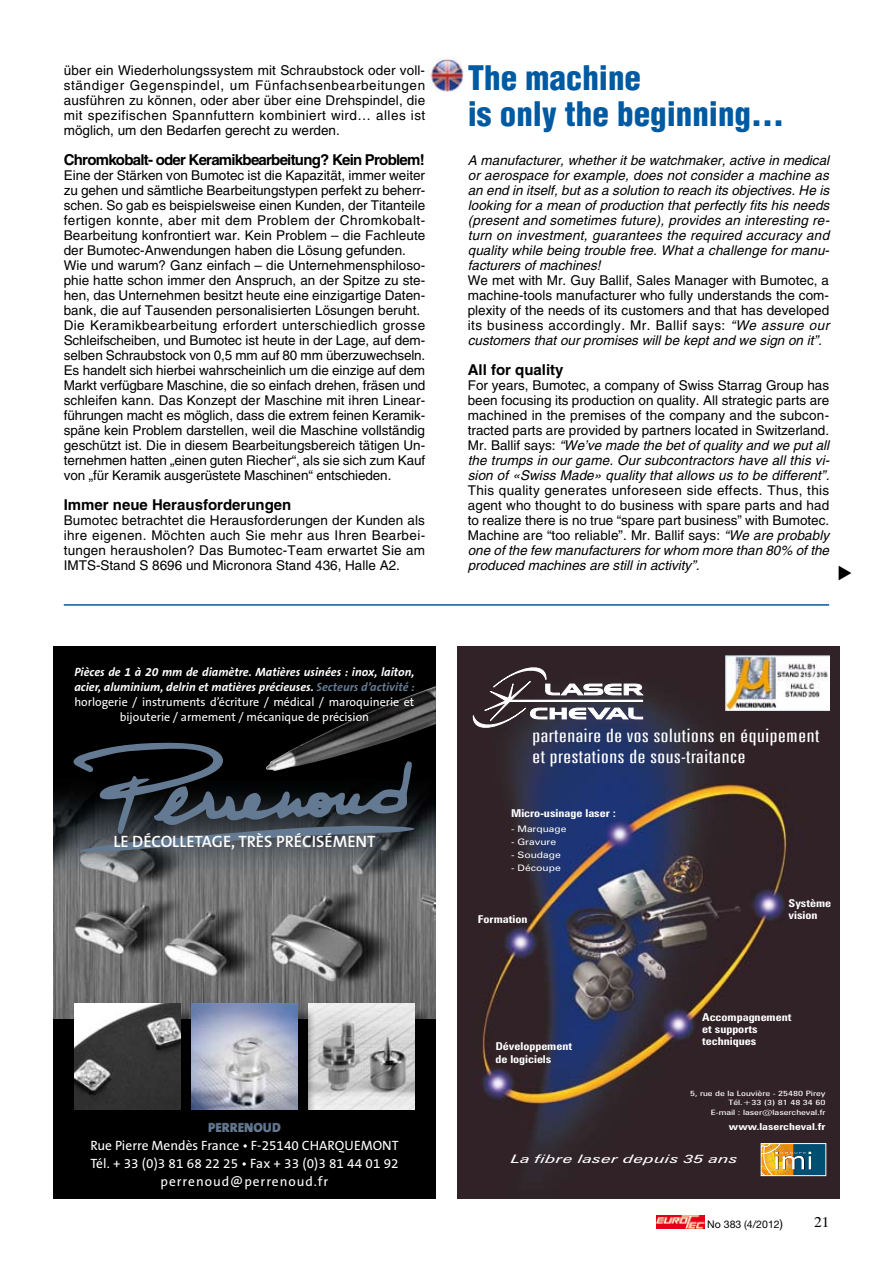
<style>
.page{position:relative;width:893px;height:1263px;background:#fff}
.page>*{position:absolute;margin:0;border:0;box-sizing:border-box;transform-origin:0 0}
.t1{font:900 condensed 33px/36px "Helvetica";color:#005aa2}
.t2{font:300 extra-condensed 18.6px/21px "Zurich BT";color:#fff;scale:1.54 1}
.t3{font:600 16.5px "The Sans B6";color:#fff}
.t4{font:700 15px "Helvetica";letter-spacing:-.05em;color:#000}
.t5{font:700 15px "Helvetica";color:#000}
.t6{font:13.5px/15px "Helvetica";color:#000;text-align:justify}
.t7{font:italic 13.5px/15px "Helvetica";letter-spacing:.005em;color:#000;text-align:justify}
.t8{font:13.5px/18px "The Sans B5 Plain";letter-spacing:.005em;color:#fff;text-align:center}
.t9{font:900 13.5px "The Sans B9";color:#647992}
.t10{font:italic 700 12px/15px "The Sans B7";color:#fff}
.t11{font:12px/15px "The Sans B5 Plain";color:#fff;text-align:center}
.t12{font:italic 11.7px "Zurich BT";color:#fff;scale:1.54 1}
.t13{font:700 condensed 10.8px/12px "Zurich BT";color:#fff;scale:1.14 1}
.t14{font:10.5px "Helvetica Neue";color:#000}
.t15{font:700 condensed 9.6px "Zurich BT";color:#fff;scale:1.25 1}
.t16{font:8.85px "Zurich BT";color:#fff;scale:1.18 1}
.t17{font:condensed 7.35px/9.3px "Zurich BT";color:#fff;text-align:right;scale:1.43 1}
.s1{color:#647992}
.s2{font-style:italic}
.s3{font-size:12px}
</style>
<div class="page">
<svg style="left:656px;top:1215px;width:1px;height:13px"></svg>
<img style="left:657px;top:1215px;width:47px;height:13px">
<img style="left:427px;top:58px;width:37px;height:34px">
<div style="left:53px;top:646px;width:383px;height:553px;background:#000"></div>
<img style="left:53px;top:797px;width:383px;height:221px">
<img style="left:309px;top:686px;width:127px;height:55px">
<div style="left:77px;top:1006px;width:122px;height:122px;background:#000"></div>
<img style="left:74px;top:1003px;width:107px;height:107px">
<div style="left:311px;top:1006px;width:122px;height:122px;background:#000"></div>
<img style="left:308px;top:1003px;width:107px;height:107px">
<svg style="left:59px;top:741px;width:373px;height:114px"></svg>
<div style="left:194px;top:1006px;width:122px;height:122px;background:#000;opacity:.5"></div>
<img style="left:191px;top:1003px;width:107px;height:107px">
<img style="left:457px;top:646px;width:383px;height:553px">
<svg style="left:473px;top:664px;width:172px;height:67px"></svg>
<svg style="left:763px;top:1145px;width:61px;height:29px"></svg>
<div style="left:761px;top:1143px;width:65px;height:33px;border:1px solid #fff"></div>
<hr style="left:64px;top:604px;width:765px;height:2px;background:#005aa2">
<img style="left:725px;top:656px;width:104px;height:54px">
<p class="t6" style="left:64px;top:63px;width:363px">über ein Wiederholungssystem mit Schraubstock oder voll&shy;ständiger Gegenspindel, um Fünfachsenbearbeitungen ausführen zu können, oder aber über eine Drehspindel, die mit spezifischen Spannfuttern kombiniert wird… alles ist möglich, um den Bedarfen gerecht zu werden.</p>
<p class="t4" style="left:64px;top:150px;width:362px">Chromkobalt- oder Keramikbearbeitung? Kein Problem!</p>
<p class="t6" style="left:64px;top:168px;width:363px;text-align:left">Eine der Stärken von Bumotec ist die Kapazität, immer weiter zu gehen und sämtliche Bearbeitungstypen perfekt zu beherr&shy;schen. So gab es beispielsweise einen Kunden, der Titanteile fertigen konnte, aber mit dem Problem der Chromkobalt-Bearbeitung konfrontiert war. Kein Problem – die Fachleute der Bumotec-Anwendungen haben die Lösung gefunden.<br>Wie und warum? Ganz einfach – die U nternehmensphiloso&shy;phie hatte schon immer den Anspruch, an der Spitze zu ste&shy;hen, das U nternehmen besitzt heute eine einzigartige Daten&shy;bank, die auf Tausenden personalisierten Lösungen beruht.<br>Die Keramikbearbeitung erfordert unterschiedlich grosse Schleifscheiben, und Bumotec ist heute in der Lage, auf dem&shy;selben Schraubstock von 0,5 mm auf 80 mm überzuwechseln.<br>Es handelt sich hierbei wahrscheinlich um die einzige auf dem Markt verfügbare Maschine, die so einfach drehen, fräsen und schleifen kann. Das Konzept der Maschine mit ihren Linear&shy;führungen macht es möglich, dass die extrem feinen Keramik&shy;späne kein Problem darstellen, weil die Maschine vollständig geschützt ist. Die in diesem Bearbeitungsbereich tätigen U n&shy;ternehmen hatten „einen guten Riecher“, als sie sich zum Kauf von „für Keramik ausgerüstete Maschinen“ entschieden.</p>
<p class="t5" style="left:64px;top:495px;width:229px">Immer neue Herausforderungen</p>
<p class="t6" style="left:64px;top:513px;width:363px">Bumotec betrachtet die Herausforderungen der Kunden als ihre eigenen. Möchten auch Sie mehr aus I hren Bearbei&shy;tungen herausholen? Das Bumotec-Team erwartet Sie am IMTS-Stand S 8696 und Micronora Stand 436, Halle A2.</p>
<p class="t10" style="left:74px;top:665px;width:342px">Pièces de 1 à 20 mm de diamètre. Matières usinées : inox, laiton, acier, aluminium, delrin et matières précieuses. <span class="s1">Secteurs d’activité :</span></p>
<p class="t11" style="left:74px;top:695px;width:341px">horlogerie / instruments d’écriture / médical / maroquinerie et bijouterie / armement / mécanique de précision</p>
<p class="t3" style="left:113px;top:832px;width:264px">LE DÉCOLLETAGE, TRÈS PRÉCISÉMENT</p>
<p class="t9" style="left:208px;top:1120px;width:74px">PERRENOUD</p>
<p class="t8" style="left:90px;top:1137px;width:310px">Rue Pierre Mendès France • F-25140 CHARQUEMONT<br>Tél. + 33 (0)3 81 68 22 25 • Fax + 33 (0)3 81 44 01 92 perrenoud@perrenoud.fr</p>
<h1 class="t1" style="left:468px;top:60px;width:318px">The machine<br>is only the beginning...</h1>
<p class="t7" style="left:468px;top:153px;width:363px">A manufacturer, whether it be watchmaker, active in medical or aerospace for example, does not consider a machine as an end in itself, but as a solution to reach its objectives. He is looking for a mean of production that perfectly fits his needs (present and sometimes future), provides an interesting re&shy;turn on investment, guarantees the required accuracy and quality while being trouble free. What a challenge for manu&shy;facturers of machines!</p>
<p class="t6" style="left:468px;top:273px;width:363px">We met with Mr. Guy Ballif, Sales Manager with Bumotec, a machine-tools manufacturer who fully understands the com&shy;plexity of the needs of its customers and that has developed its business accordingly. Mr. Ballif says: <span class="s2">“We assure our customers that our promises will be kept and we sign on it”.</span></p>
<p class="t5" style="left:468px;top:360px;width:97px">All for quality</p>
<p class="t6" style="left:468px;top:378px;width:363px">For years, Bumotec, a company of Swiss Starrag Group has been focusing its production on quality. All strategic parts are machined in the premises of the company and the subcon&shy;tracted parts are provided by partners located in Switzerland.<br>Mr. Ballif says: <span class="s2">“We’ve made the bet of quality and we put all the trumps in our game. Our subcontractors have all this vi&shy;sion of «Swiss Made» quality that allows us to be different”.</span></p>
<p class="t6" style="left:468px;top:483px;width:363px">This quality generates unforeseen side effects. Thus, this agent who thought to do business with spare parts and had to realize there is no true “spare part business” with Bumotec.<br>Machine are “too reliable”. Mr. Ballif says: <span class="s2">“We are probably one of the few manufacturers for whom more than 80% of the produced machines are still in activity”.</span></p>
<h2 class="t2" style="left:532px;top:725px;width:188px">partenairede vos solutionsen équipement etprestationsde sous-traitance</h2>
<p class="t13" style="left:511px;top:807px;width:94px">Micro-usinage laser :</p>
<p class="t16" style="left:511px;top:824px;width:48px">- Marquage</p>
<p class="t16" style="left:511px;top:837px;width:40px">- Gravure</p>
<p class="t16" style="left:511px;top:849px;width:44px">- Soudage</p>
<p class="t16" style="left:511px;top:862px;width:44px">- Découpe</p>
<p class="t13" style="left:478px;top:913px;width:45px">Formation</p>
<p class="t13" style="left:495px;top:1040px;width:69px;line-height:13px">Développement de logiciels</p>
<p class="t13" style="left:789px;top:896px;width:39px">Système vision</p>
<p class="t13" style="left:702px;top:1011px;width:80px">Accompagnement et supports techniques</p>
<p class="t17" style="left:690px;top:1089px;width:96px">5, rue de la Louvière - 25480 Pirey<br>Tél.+33 (3) 81 48 34 60<br>E-mail : laser@lasercheval.fr</p>
<p class="t15" style="left:729px;top:1120px;width:79px">www.lasercheval.fr</p>
<p class="t12" style="left:511px;top:1152px;width:149px">La fibre laser depuis 35 ans</p>
<p class="t14" style="left:707px;top:1218px;width:77px">No 383 (4/2012<span class="s3">)</span></p>
</div>
